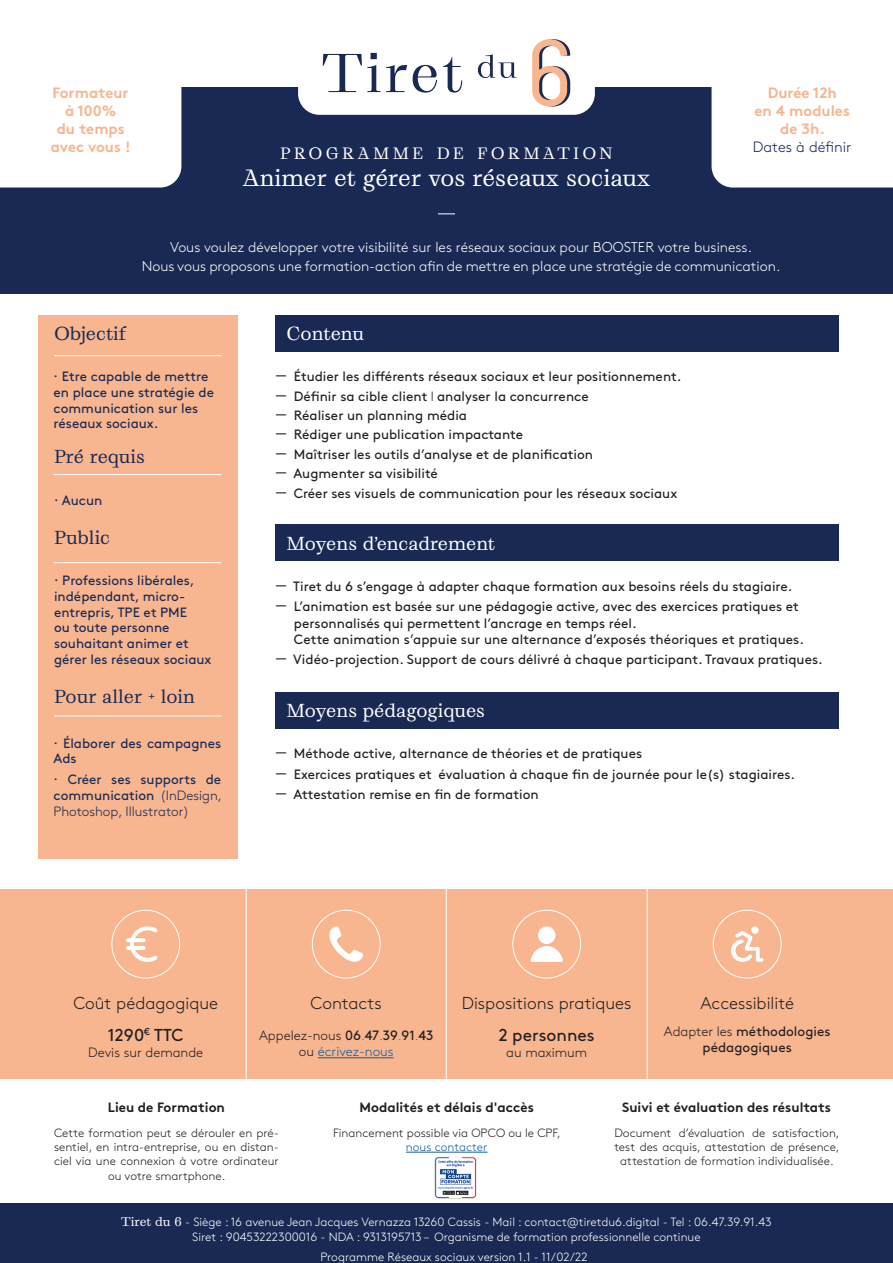
<style>
.page{position:relative;width:893px;height:1263px;background:#fff}
.page>*{position:absolute;margin:0;border:0;box-sizing:border-box;transform-origin:0 0}
.t1{font:22.5px "PP Grafier";color:#fff}
.t2{font:18px "PP Grafier";color:#fff}
.t3{font:18px "PP Grafier";color:#192954}
.t4{font:300 17.25px "Brown";color:#231f20}
.t5{font:17.25px "Brown";color:#231f20}
.t6{font:15.75px "PP Grafier";letter-spacing:.215em;color:#fff}
.t7{font:700 15px/18px "Brown";color:#f7b690;text-align:center}
.t8{font:300 15px "Brown";color:#192954}
.t9{font:300 14.25px "Brown";color:#fff}
.t10{font:13.5px/16.2px "Brown";color:#231f20;text-align:center}
.t11{font:13.5px/15.8px "Brown";color:#192954}
.t12{font:700 13.5px "Brown";color:#231f20}
.t13{font:300 13.5px "Brown";color:#231f20}
.t14{font:300 13.5px "Brown";color:#175d9e}
.t15{font:300 12px/14.4px "Brown";color:#231f20;text-align:center}
.t16{font:300 12px "Brown";color:#fff}
.t17{font:300 12px "Brown";color:#175d9e}
.s1{font-weight:300}
.s2{font-weight:400}
.s3{font-weight:100}
.s4{color:#231f20}
.s5{font-family:"PP Grafier";font-weight:400}
</style>
<div class="page">
<div style="left:0;top:88px;width:893px;height:206px;background:#192954"></div>
<div style="left:298px;top:39px;width:297px;height:76px;background:#fff;border-radius:21px"></div>
<div style="left:711px;top:87px;width:182px;height:101px;background:#fff"></div>
<svg style="left:532px;top:39px;width:38px;height:68px"></svg>
<svg style="left:323px;top:53px;width:57px;height:39px"></svg>
<svg style="left:386px;top:65px;width:21px;height:27px"></svg>
<svg style="left:413px;top:65px;width:24px;height:28px"></svg>
<svg style="left:443px;top:57px;width:19px;height:36px"></svg>
<svg style="left:478px;top:54px;width:39px;height:24px"></svg>
<div style="left:38px;top:315px;width:199px;height:544px;background:#f7b690"></div>
<div style="left:276px;top:315px;width:563px;height:36px;background:#192954"></div>
<div style="left:276px;top:525px;width:563px;height:36px;background:#192954"></div>
<div style="left:276px;top:692px;width:563px;height:36px;background:#192954"></div>
<hr style="left:406px;top:1152px;width:81px;height:1px;background:#175d9e">
<svg style="left:438px;top:214px;width:17px;height:1px"></svg>
<div style="left:0;top:88px;width:181px;height:100px;background:#fff"></div>
<hr style="left:54px;top:355px;width:168px;height:1px;background:#fff">
<hr style="left:54px;top:474px;width:167px;height:1px;background:#fff">
<hr style="left:54px;top:562px;width:167px;height:1px;background:#fff">
<hr style="left:54px;top:716px;width:168px;height:1px;background:#fff">
<div style="left:0;top:1203px;width:893px;height:60px;background:#192954"></div>
<div style="left:0;top:889px;width:893px;height:190px;background:#f7b690"></div>
<hr style="left:318px;top:1057px;width:76px;height:1px;background:#175d9e">
<svg style="left:126px;top:926px;width:32px;height:36px"></svg>
<div style="left:112px;top:910px;width:68px;height:68px;border:1px solid #fff;border-radius:50%"></div>
<div style="left:312px;top:910px;width:68px;height:68px;border:1px solid #fff;border-radius:50%"></div>
<div style="left:512px;top:910px;width:69px;height:68px;border:1px solid #fff;border-radius:50%"></div>
<div style="left:713px;top:910px;width:68px;height:68px;border:1px solid #fff;border-radius:50%"></div>
<hr style="left:246px;top:889px;width:1px;height:190px;background:#fff">
<hr style="left:446px;top:889px;width:1px;height:190px;background:#fff">
<hr style="left:647px;top:889px;width:1px;height:190px;background:#fff">
<svg style="left:731px;top:931px;width:33px;height:31px"></svg>
<div style="left:751px;top:926px;width:8px;height:8px;background:#fff;border-radius:50%"></div>
<svg style="left:530px;top:946px;width:33px;height:16px"></svg>
<div style="left:539px;top:927px;width:16px;height:16px;background:#fff;border-radius:50%"></div>
<div style="left:538px;top:926px;width:17px;height:18px;border:2px solid #fff;border-radius:50%"></div>
<svg style="left:329px;top:926px;width:34px;height:36px"></svg>
<img style="left:435px;top:1157px;width:42px;height:41px">
<p class="t7" style="left:51px;top:83px;width:81px">Formateur à 100%<br>du temps avec vous !</p>
<p class="t6" style="left:280px;top:143px;width:334px">PROGRAMME DE FORMATION</p>
<p class="t1" style="left:243px;top:164px;width:409px">Animer et gérer vos réseaux sociaux</p>
<p class="t7" style="left:768px;top:83px;width:71px">Durée 12h</p>
<p class="t7" style="left:754px;top:101px;width:97px">en 4 modules</p>
<p class="t7" style="left:780px;top:119px;width:46px">de 3h.</p>
<p class="t8" style="left:753px;top:136px;width:100px">Dates à définir</p>
<p class="t9" style="left:170px;top:237px;width:583px">Vous voulez développer votre visibilité sur les réseaux sociaux pour BOOSTER votre business.</p>
<p class="t9" style="left:142px;top:256px;width:640px">Nous vous proposons une formation-action afin de mettre en place une stratégie de communication.</p>
<p class="t3" style="left:54px;top:322px;width:74px">Objectif</p>
<p class="t2" style="left:287px;top:322px;width:79px">Contenu</p>
<p class="t11" style="left:54px;top:368px;width:162px">· Etre capable de mettre en place une stratégie de communication sur les réseaux sociaux.</p>
<p class="t3" style="left:54px;top:445px;width:92px">Pré requis</p>
<p class="t11" style="left:54px;top:492px;width:50px">· Aucun</p>
<p class="t3" style="left:54px;top:526px;width:58px">Public</p>
<p class="t11" style="left:54px;top:571px;width:142px">· Professions libérales, indépendant, micro-</p>
<p class="t11" style="left:54px;top:603px;width:159px">entrepris, TPE et PME<br>ou toute personne souhaitant animer et gérer les réseaux sociaux</p>
<p class="t3" style="left:54px;top:685px;width:143px">Pour aller + loin</p>
<p class="t11" style="left:54px;top:734px;width:169px">· Élaborer des campagnes<br>Ads</p>
<p class="t11" style="left:54px;top:770px;width:170px;text-align:justify">· Créer ses supports de communication <span class="s1">(InDesign, Photoshop, Illustrator)</span></p>
<p class="t10" style="left:276px;top:367px;width:407px">— Étudier les différents réseaux sociaux et leur positionnement.</p>
<p class="t10" style="left:276px;top:387px;width:314px">— Définir sa cible client <span class="s1">|</span> analyser la concurrence</p>
<p class="t10" style="left:276px;top:406px;width:193px">— Réaliser un planning média</p>
<p class="t10" style="left:276px;top:425px;width:249px">— Rédiger une publication impactante</p>
<p class="t10" style="left:276px;top:445px;width:319px">— Maîtriser les outils d’analyse et de planification</p>
<p class="t10" style="left:276px;top:464px;width:164px">— Augmenter sa visibilité</p>
<p class="t10" style="left:276px;top:484px;width:403px">— Créer ses visuels de communication pour les réseaux sociaux</p>
<p class="t2" style="left:287px;top:531px;width:210px">Moyens d’encadrement</p>
<p class="t10" style="left:276px;top:577px;width:518px">— Tiret du 6 s’engage à adapter chaque formation aux besoins réels du stagiaire.</p>
<p class="t10" style="left:276px;top:597px;width:525px">— L’animation est basée sur une pédagogie active, avec des exercices pratiques et</p>
<p class="t10" style="left:294px;top:614px;width:344px">personnalisés qui permettent l’ancrage en temps réel.</p>
<p class="t10" style="left:294px;top:630px;width:512px">Cette animation s’appuie sur une alternance d’exposés théoriques et pratiques.</p>
<p class="t10" style="left:276px;top:650px;width:548px">— Vidéo-projection. Support de cours délivré à chaque participant. Travaux pratiques.</p>
<p class="t2" style="left:287px;top:698px;width:200px">Moyens pédagogiques</p>
<p class="t10" style="left:276px;top:744px;width:368px">— Méthode active, alternance de théories et de pratiques</p>
<p class="t10" style="left:276px;top:765px;width:521px">— Exercices pratiques et évaluation à chaque fin de journée pour le(s) stagiaires.</p>
<p class="t10" style="left:276px;top:785px;width:264px">— Attestation remise en fin de formation</p>
<p class="t4" style="left:73px;top:990px;width:146px">Coût pédagogique</p>
<p class="t5" style="left:108px;top:1021px;width:77px">1290<sup>€</sup> TTC</p>
<p class="t13" style="left:88px;top:1042px;width:117px">Devis sur demande</p>
<p class="t4" style="left:311px;top:990px;width:73px">Contacts</p>
<p class="t13" style="left:259px;top:1025px;width:176px">Appelez-nous <span class="s2">06</span><span class="s3">.</span><span class="s2">47</span><span class="s3">.</span><span class="s2">39</span><span class="s3">.</span><span class="s2">91</span><span class="s3">.</span><span class="s2">43</span></p>
<p class="t14" style="left:299px;top:1042px;width:96px"><span class="s4">ou</span> écrivez-nous</p>
<p class="t4" style="left:462px;top:990px;width:171px">Dispositions pratiques</p>
<p class="t5" style="left:499px;top:1021px;width:98px">2 personnes</p>
<p class="t13" style="left:506px;top:1042px;width:83px">au maximum</p>
<p class="t4" style="left:700px;top:990px;width:95px">Accessibilité</p>
<p class="t10" style="left:664px;top:1022px;width:168px"><span class="s1">Adapter les</span> méthodologies pédagogiques</p>
<p class="t12" style="left:108px;top:1096px;width:119px">Lieu de Formation</p>
<p class="t15" style="left:54px;top:1124px;width:226px">Cette formation peut se dérouler en pré&shy;sentiel, en intra-entreprise, ou en distan&shy;ciel via une connexion à votre ordinateur ou votre smartphone.</p>
<p class="t12" style="left:359px;top:1096px;width:176px">Modalités et délais d'accès</p>
<p class="t15" style="left:333px;top:1124px;width:229px">Financement possible via OPCO ou le CPF,</p>
<p class="t17" style="left:406px;top:1138px;width:83px">nous contacter</p>
<p class="t12" style="left:622px;top:1096px;width:210px">Suivi et évaluation des résultats</p>
<p class="t15" style="left:614px;top:1124px;width:227px">Document d’évaluation de satisfaction, test des acquis, attestation de présence, attestation de formation individualisée.</p>
<p class="t16" style="left:121px;top:1213px;width:652px"><span class="s5">Tiret du 6</span> - Siège : 16 avenue Jean Jacques Vernazza 13260 Cassis - Mail : contact@tiretdu6.digital - Tel : 06.47.39.91.43</p>
<p class="t16" style="left:192px;top:1228px;width:510px">Siret : 90453222300016 - NDA : 9313195713 – Organisme de formation professionnelle continue</p>
<p class="t16" style="left:320px;top:1248px;width:269px">Programme Réseaux sociaux version 1.1 - 11/02/22</p>
</div>
